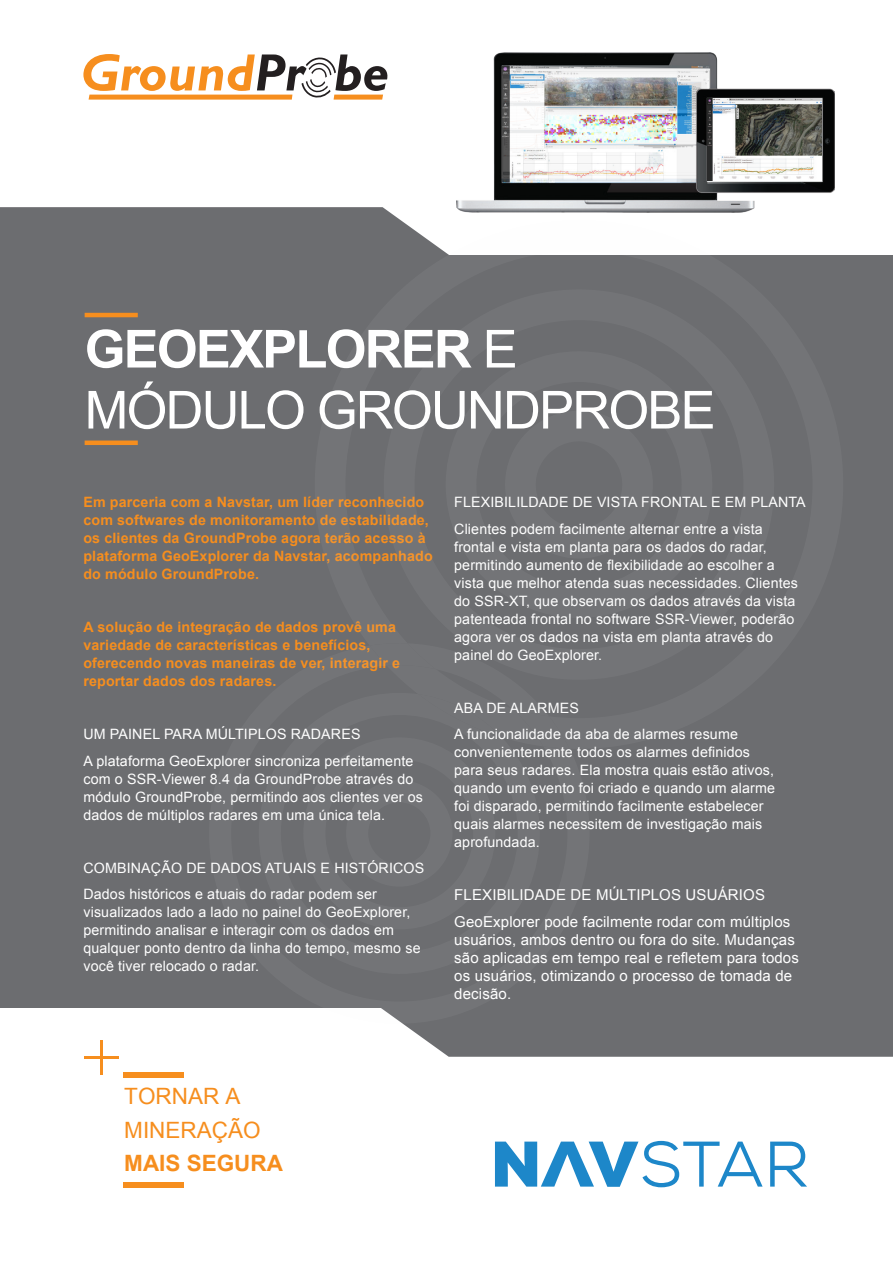
<style>
.page{position:relative;width:893px;height:1263px;background:#fff}
.page>*{position:absolute;margin:0;border:0;box-sizing:border-box;transform-origin:0 0}
.GP__Mid_header_size{font:52.5px "Arial";letter-spacing:-.035em;color:#fff}
.GP__Mid_header_size-2{font:700 52.5px "Arial";letter-spacing:-.035em;color:#fff}
.t1{font:22.5px/33.3px "Arial";color:#f68e1e}
.t2{font:700 22.5px "Arial";color:#f68e1e}
.GP__body_copy__black{font:15px/18px "Arial";letter-spacing:.01em;color:#fff}
.GP__body_copy__black-2{font:14.25px/18px "Arial";letter-spacing:.01em;color:#fff}
.GP__body_copy__black-3{font:700 14.25px/18px "Arial";letter-spacing:.01em;color:#f68e1e}
.s1{font-weight:400}
</style>
<div class="page">
<div style="left:0;top:255px;width:893px;height:753px;background:#6c6d70"></div>
<svg style="left:84px;top:1008px;width:809px;height:49px;fill:#6c6d70"></svg>
<svg style="left:0;top:207px;width:745px;height:111px"></svg>
<hr style="left:85px;top:1056px;width:34px;height:3px;background:#f68e1e">
<hr style="left:100px;top:1040px;width:3px;height:35px;background:#f68e1e">
<div style="left:124px;top:1072px;width:60px;height:5px;background:#f68e1e"></div>
<div style="left:124px;top:1182px;width:60px;height:5px;background:#f68e1e"></div>
<svg style="left:83px;top:54px;width:305px;height:46px"></svg>
<div style="left:85px;top:440px;width:53px;height:5px;background:#f68e1e"></div>
<hr style="left:85px;top:313px;width:53px;height:4px;background:#f68e1e">
<svg style="left:495px;top:1141px;width:268px;height:46px"></svg>
<svg style="left:770px;top:1141px;width:37px;height:45px"></svg>
<img style="left:456px;top:52px;width:378px;height:160px">
<img style="left:709px;top:99px;width:113px;height:82px">
<img style="left:502px;top:66px;width:207px;height:116px">
<svg style="left:315px;top:220px;width:430px;height:98px"></svg>
<svg style="left:384px;top:289px;width:361px;height:29px"></svg>
<svg style="left:209px;top:1008px;width:381px;height:16px;fill:#737477"></svg>
<p class="GP__Mid_header_size-2" style="left:85px;top:314px;width:435px">GEOEXPLORER <span class="s1">E</span></p>
<p class="GP__Mid_header_size" style="left:85px;top:376px;width:632px">MÓDULO GROUNDPROBE</p>
<p class="GP__body_copy__black-3" style="left:83px;top:494px;width:351px">Em parceria com a Navstar, um líder reconhecido com softwares de monitoramento de estabilidade, os clientes da GroundProbe agora terão acesso à plataforma GeoExplorer da Navstar, acompanhado do módulo GroundProbe.</p>
<p class="GP__body_copy__black-3" style="left:83px;top:619px;width:318px">A solução de integração de dados provê uma variedade de características e benefícios, oferecendo novas maneiras de ver, interagir e reportar dados dos radares.</p>
<p class="GP__body_copy__black-2" style="left:83px;top:725px;width:279px">UM PAINEL PARA MÚLTIPLOS RADARES</p>
<p class="GP__body_copy__black-2" style="left:83px;top:752px;width:341px">A plataforma GeoExplorer sincroniza perfeitamente com o SSR-Viewer 8.4 da GroundProbe através do módulo GroundProbe, permitindo aos clientes ver os dados de múltiplos radares em uma única tela.</p>
<p class="GP__body_copy__black-2" style="left:83px;top:859px;width:342px">COMBINAÇÃO DE DADOS ATUAIS E HISTÓRICOS</p>
<p class="GP__body_copy__black-2" style="left:83px;top:885px;width:339px">Dados históricos e atuais do radar podem ser visualizados lado a lado no painel do GeoExplorer, permitindo analisar e interagir com os dados em qualquer ponto dentro da linha do tempo, mesmo se você tiver relocado o radar.</p>
<p class="GP__body_copy__black-2" style="left:454px;top:493px;width:353px">FLEXIBILILDADE DE VISTA FRONTAL E EM PLANTA</p>
<p class="GP__body_copy__black-2" style="left:454px;top:520px;width:345px">Clientes podem facilmente alternar entre a vista frontal e vista em planta para os dados do radar, permitindo aumento de flexibilidade ao escolher a vista que melhor atenda suas necessidades. Clientes do SSR-XT, que observam os dados através da vista patenteada frontal no software SSR-Viewer, poderão agora ver os dados na vista em planta através do painel do GeoExplorer.</p>
<p class="GP__body_copy__black-2" style="left:454px;top:699px;width:126px">ABA DE ALARMES</p>
<p class="GP__body_copy__black-2" style="left:454px;top:725px;width:322px">A funcionalidade da aba de alarmes resume convenientemente todos os alarmes definidos para seus radares. Ela mostra quais estão ativos, quando um evento foi criado e quando um alarme foi disparado, permitindo facilmente estabelecer quais alarmes necessitem de investigação mais aprofundada.</p>
<p class="GP__body_copy__black" style="left:454px;top:886px;width:312px">FLEXIBILIDADE DE MÚLTIPLOS USUÁRIOS</p>
<p class="GP__body_copy__black" style="left:454px;top:913px;width:346px">GeoExplorer pode facilmente rodar com múltiplos usuários, ambos dentro ou fora do site. Mudanças são aplicadas em tempo real e refletem para todos os usuários, otimizando o processo de tomada de decisão.</p>
<h2 class="t1" style="left:124px;top:1080px;width:138px">TORNAR A<br>MINERAÇÃO</h2>
<h2 class="t2" style="left:124px;top:1148px;width:160px">MAIS SEGURA</h2>
</div>
